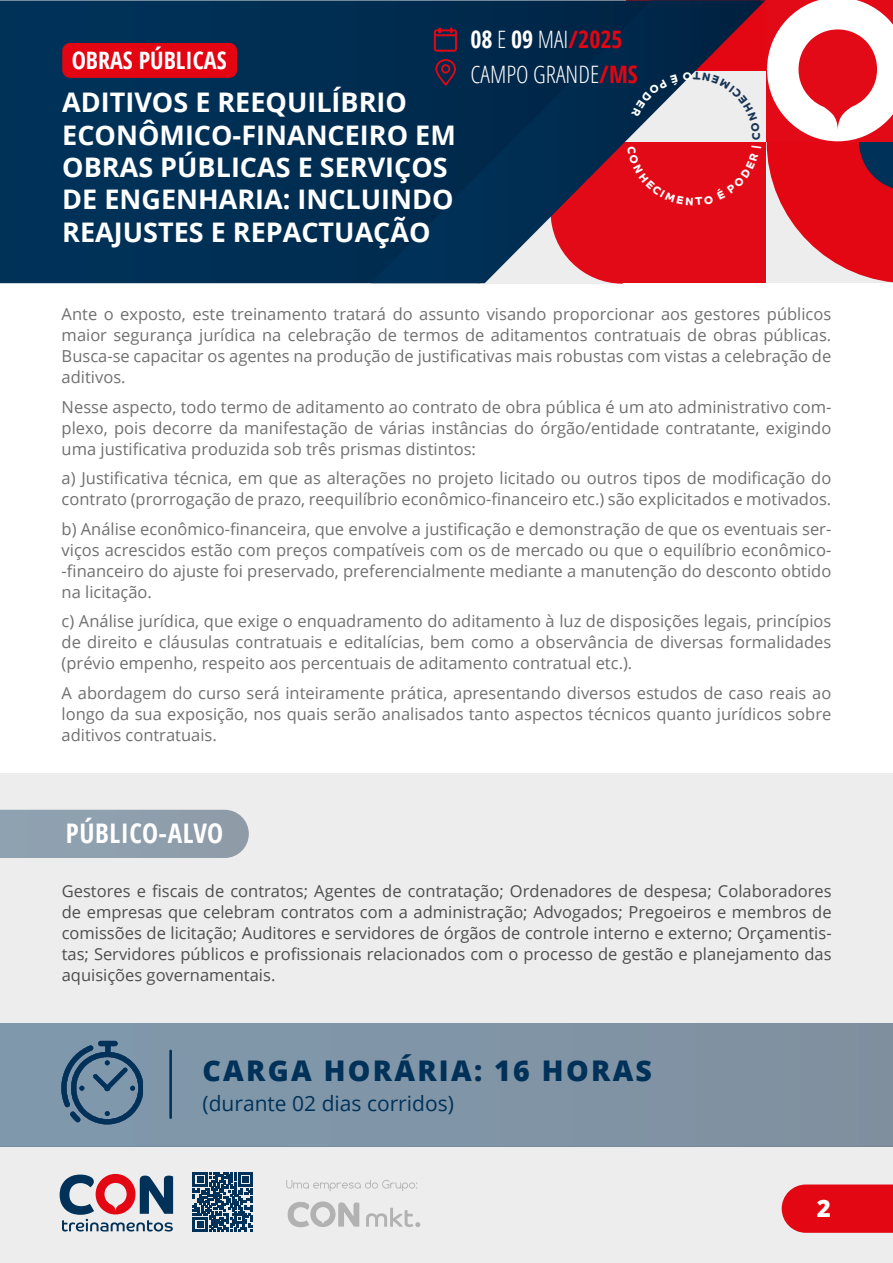
<style>
.page{position:relative;width:893px;height:1263px;background:#fff}
.page>*{position:absolute;margin:0;border:0;box-sizing:border-box;transform-origin:0 0}
.t1{font:800 28.5px "Open Sans";letter-spacing:.08em;color:#003158}
.t2{font:700 27px/32.4px "Open Sans";color:#fff}
.t3{font:700 condensed 27px "Open Sans";letter-spacing:.02em;color:#fff}
.t4{font:300 condensed 24px/34.5px "Open Sans";color:#fff}
.t5{font:700 condensed 24px "Open Sans";color:#fff}
.t6{font:800 24px "Open Sans";color:#fff}
.t7{font:21px "Open Sans";color:#003158}
.t8{font:16.5px/21px "Open Sans";color:#707070;text-align:justify}
.t9{font:16.5px/21px "Open Sans";color:#4d4d4d;text-align:justify}
.s1{font-weight:700}
.s2{font-weight:700;color:#e30512}
</style>
<div class="page">
<div style="left:0;top:1146px;width:893px;height:117px;background:#ededed"></div>
<svg style="left:782px;top:1184px;width:111px;height:49px;background:#e3131f"></svg>
<svg style="left:286px;top:1180px;width:131px;height:11px"></svg>
<svg style="left:366px;top:1207px;width:54px;height:20px"></svg>
<svg style="left:288px;top:1201px;width:71px;height:26px"></svg>
<svg style="left:60px;top:1174px;width:113px;height:57px"></svg>
<svg style="left:193px;top:1172px;width:60px;height:60px"></svg>
<div style="left:0;top:0;width:371px;height:283px;background:#003055"></div>
<svg style="left:371px;top:0;width:394px;height:283px;background:#113051"></svg>
<svg style="left:767px;top:0;width:126px;height:283px"></svg>
<svg style="left:433px;top:27px;width:25px;height:25px"></svg>
<svg style="left:435px;top:59px;width:21px;height:26px"></svg>
<div style="left:62px;top:43px;width:175px;height:35px;background:#e30512;border-radius:8px"></div>
<div style="left:0;top:773px;width:893px;height:250px;background:#ededed"></div>
<div style="left:0;top:810px;width:249px;height:48px;background:#8f9fad"></div>
<div style="left:0;top:1023px;width:893px;height:124px;background:#8095a6"></div>
<svg style="left:61px;top:1041px;width:82px;height:83px"></svg>
<hr style="left:169px;top:1050px;width:3px;height:69px;background:#003158">
<svg style="left:551px;top:72px;width:210px;height:212px;background:#b03d4d"></svg>
<h3 class="t5" style="left:72px;top:44px;width:156px">OBRAS PÚBLICAS</h3>
<h2 class="t2" style="left:62px;top:86px;width:395px">ADITIVOS E REEQUILÍBRIO<br>ECONÔMICO-FINANCEIRO EM<br>OBRAS PÚBLICAS E SERVIÇOS<br>DE ENGENHARIA: INCLUINDO<br>REAJUSTES E REPACTUAÇÃO</h2>
<h3 class="t4" style="left:470px;top:22px;width:169px"><span class="s1">08</span> E <span class="s1">09</span> MAI<span class="s2">/2025<br></span>CAMPO GRANDE<span class="s2">/MS</span></h3>
<p class="t8" style="left:62px;top:303px;width:771px">Ante o exposto, este treinamento tratará do assunto visando proporcionar aos gestores públicos maior segurança jurídica na celebração de termos de aditamentos contratuais de obras públicas.<br>Busca-se capacitar os agentes na produção de justificativas mais robustas com vistas a celebração de aditivos.</p>
<p class="t8" style="left:62px;top:396px;width:771px">Nesse aspecto, todo termo de aditamento ao contrato de obra pública é um ato administrativo com&shy;plexo, pois decorre da manifestação de várias instâncias do órgão/entidade contratante, exigindo uma justificativa produzida sob três prismas distintos:</p>
<p class="t8" style="left:62px;top:467px;width:771px">a) Justificativa técnica, em que as alterações no projeto licitado ou outros tipos de modificação do contrato (prorrogação de prazo, reequilíbrio econômico-financeiro etc.) são explicitados e motivados.</p>
<p class="t8" style="left:62px;top:518px;width:771px">b) Análise econômico-financeira, que envolve a justificação e demonstração de que os eventuais ser&shy;viços acrescidos estão com preços compatíveis com os de mercado ou que o equilíbrio econômico--financeiro do ajuste foi preservado, preferencialmente mediante a manutenção do desconto obtido na licitação.</p>
<p class="t8" style="left:62px;top:610px;width:771px">c) Análise jurídica, que exige o enquadramento do aditamento à luz de disposições legais, princípios de direito e cláusulas contratuais e editalícias, bem como a observância de diversas formalidades (prévio empenho, respeito aos percentuais de aditamento contratual etc.).</p>
<p class="t8" style="left:62px;top:682px;width:771px">A abordagem do curso será inteiramente prática, apresentando diversos estudos de caso reais ao longo da sua exposição, nos quais serão analisados tanto aspectos técnicos quanto jurídicos sobre aditivos contratuais.</p>
<h2 class="t3" style="left:66px;top:815px;width:159px">PÚBLICO-ALVO</h2>
<p class="t9" style="left:62px;top:880px;width:771px">Gestores e fiscais de contratos; Agentes de contratação; Ordenadores de despesa; Colaboradores de empresas que celebram contratos com a administração; Advogados; Pregoeiros e membros de comissões de licitação; Auditores e servidores de órgãos de controle interno e externo; Orçamentis&shy;tas; Servidores públicos e profissionais relacionados com o processo de gestão e planejamento das aquisições governamentais.</p>
<h1 class="t1" style="left:202px;top:1049px;width:451px">CARGA HORÁRIA: 16 HORAS</h1>
<p class="t7" style="left:202px;top:1089px;width:253px">(durante 02 dias corridos)</p>
<h3 class="t6" style="left:817px;top:1190px;width:16px">2</h3>
</div>
